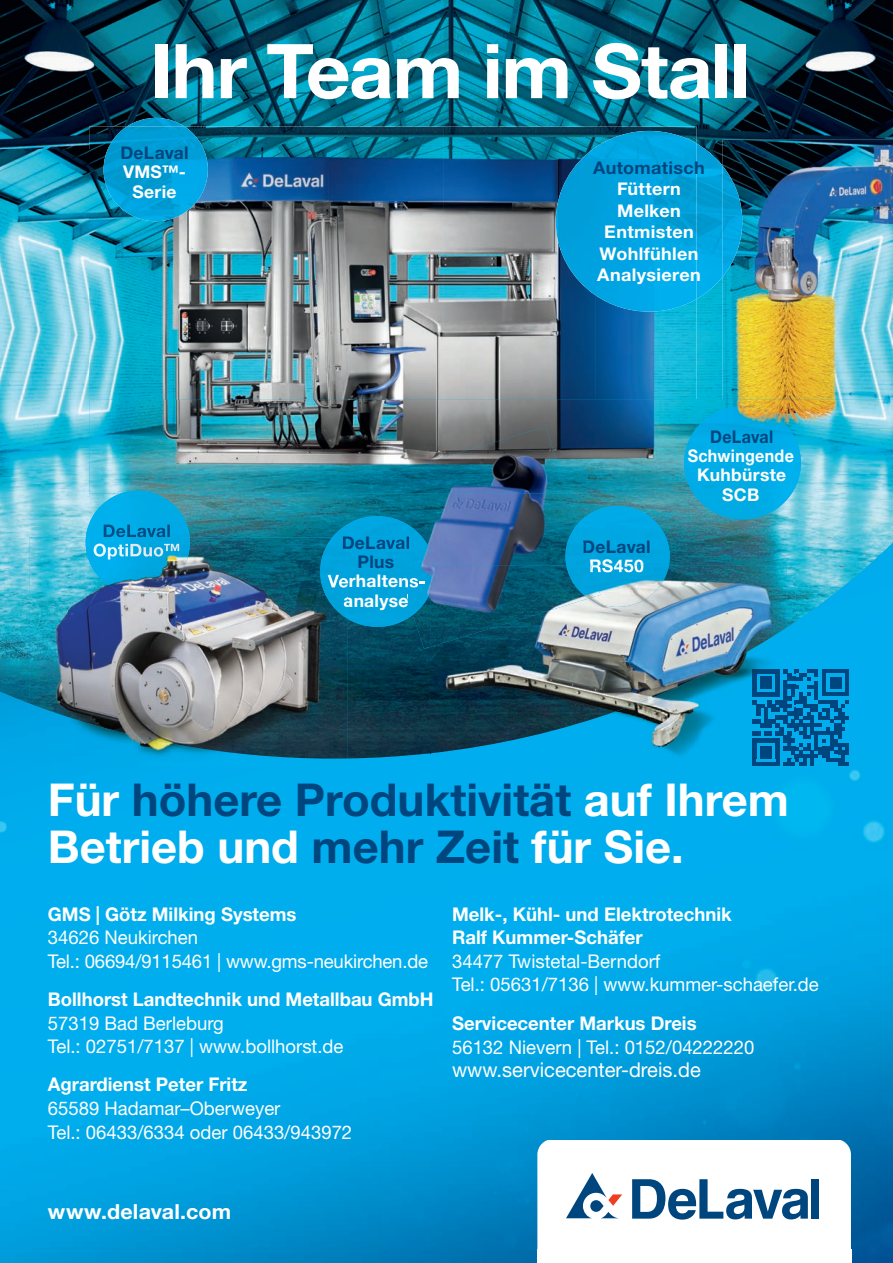
<style>
.page{position:relative;width:893px;height:1263px;background:#fff}
.page>*{position:absolute;margin:0;border:0;box-sizing:border-box;transform-origin:0 0}
.t1{font:700 75.6px "Helvetica Neue LT Std";letter-spacing:-.015em;color:#fff}
.t2{font:700 45.3px/47.2px "Helvetica Neue LT Std";color:#fff}
.t3{font:700 20.85px "Helvetica Neue LT Std";letter-spacing:.01em;color:#fff}
.t4{font:20.55px "Helvetica Neue LT Std";color:#fff}
.t5{font:18.9px/23.5px "Helvetica Neue LT Std";color:#fff}
.t6{font:700 18.9px/23.5px "Helvetica Neue LT Std";color:#fff}
.t7{font:700 17.4px/21.5px "Helvetica Neue LT Std";letter-spacing:.02em;color:#fff;text-align:center}
.t8{font:700 17.4px/19.2px "Helvetica Neue LT Std";letter-spacing:.015em;color:#00467e;text-align:center}
.t9{font:700 17.4px/19.2px "Helvetica Neue LT Std";letter-spacing:.02em;color:#fff;text-align:center;scale:.92 1}
.t10{font:700 17.4px "Helvetica Neue LT Std";letter-spacing:.015em;color:#00467e;scale:.92 1}
.s1{color:#00467e}
</style>
<div class="page">
<img style="left:0;top:749px;width:893px;height:514px">
<img style="left:0;top:703px;width:30px;height:46px">
<div style="left:796px;top:605px;width:97px;height:144px;background:#00adee"></div>
<img style="left:0;top:0;width:893px;height:149px">
<img style="left:0;top:149px;width:89px;height:251px">
<img style="left:696px;top:299px;width:26px;height:101px">
<img style="left:0;top:400px;width:89px;height:153px">
<img style="left:683px;top:400px;width:52px;height:166px">
<img style="left:788px;top:429px;width:105px;height:176px">
<img style="left:190px;top:494px;width:183px;height:43px">
<img style="left:577px;top:494px;width:106px;height:59px">
<img style="left:735px;top:519px;width:53px;height:47px">
<img style="left:0;top:553px;width:30px;height:150px">
<img style="left:670px;top:553px;width:13px;height:13px">
<img style="left:347px;top:627px;width:84px;height:131px">
<img style="left:796px;top:604px;width:24px;height:17px">
<svg style="left:537px;top:1140px;width:314px;height:109px"></svg>
<div style="left:537px;top:1249px;width:314px;height:14px;background:#fff"></div>
<img style="left:89px;top:127px;width:506px;height:273px">
<img style="left:595px;top:127px;width:101px;height:4px">
<img style="left:595px;top:312px;width:101px;height:88px">
<img style="left:89px;top:400px;width:607px;height:94px">
<img style="left:127px;top:118px;width:58px;height:9px">
<img style="left:104px;top:127px;width:104px;height:94px">
<img style="left:696px;top:143px;width:26px;height:156px">
<img style="left:556px;top:131px;width:140px;height:181px">
<img style="left:693px;top:410px;width:108px;height:109px">
<img style="left:684px;top:428px;width:12px;height:66px">
<img style="left:577px;top:506px;width:93px;height:60px">
<img style="left:590px;top:540px;width:61px;height:13px">
<img style="left:590px;top:559px;width:53px;height:7px">
<img style="left:786px;top:628px;width:10px;height:41px">
<img style="left:786px;top:566px;width:10px;height:62px">
<div style="left:431px;top:753px;width:321px;height:5px;background:#00adee"></div>
<img style="left:431px;top:566px;width:355px;height:187px">
<svg style="left:752px;top:669px;width:97px;height:97px;background:#0070ac"></svg>
<img style="left:589px;top:566px;width:80px;height:41px">
<img style="left:600px;top:566px;width:43px;height:6px">
<img style="left:332px;top:516px;width:81px;height:111px">
<img style="left:343px;top:536px;width:30px;height:13px">
<img style="left:359px;top:556px;width:22px;height:12px">
<img style="left:347px;top:575px;width:34px;height:13px">
<img style="left:347px;top:594px;width:34px;height:16px">
<img style="left:373px;top:494px;width:204px;height:72px">
<img style="left:369px;top:426px;width:198px;height:68px">
<img style="left:413px;top:615px;width:18px;height:34px">
<img style="left:565px;top:524px;width:25px;height:42px">
<svg style="left:583px;top:543px;width:4px;height:10px"></svg>
<img style="left:431px;top:566px;width:158px;height:81px">
<img style="left:566px;top:566px;width:34px;height:32px">
<svg style="left:590px;top:564px;width:3px;height:8px"></svg>
<img style="left:381px;top:516px;width:53px;height:99px">
<img style="left:431px;top:566px;width:3px;height:25px">
<img style="left:387px;top:536px;width:23px;height:13px">
<img style="left:400px;top:575px;width:18px;height:13px">
<svg style="left:420px;top:581px;width:5px;height:3px"></svg>
<svg style="left:406px;top:594px;width:2px;height:6px"></svg>
<img style="left:86px;top:494px;width:104px;height:43px">
<img style="left:120px;top:491px;width:35px;height:3px">
<img style="left:104px;top:525px;width:67px;height:12px">
<img style="left:722px;top:140px;width:171px;height:289px">
<img style="left:722px;top:165px;width:20px;height:112px">
<img style="left:722px;top:406px;width:67px;height:23px">
<div style="left:30px;top:758px;width:317px;height:9px;background:#00aced"></div>
<img style="left:30px;top:537px;width:317px;height:221px">
<img style="left:320px;top:537px;width:27px;height:81px">
<svg style="left:343px;top:537px;width:4px;height:12px"></svg>
<img style="left:328px;top:575px;width:19px;height:13px">
<img style="left:344px;top:594px;width:3px;height:16px">
<img style="left:94px;top:544px;width:85px;height:15px">
<h1 class="t1" style="left:150px;top:24px;width:602px">Ihr Team im Stall</h1>
<p class="t8" style="left:120px;top:143px;width:70px">DeLaval</p>
<p class="t7" style="left:123px;top:162px;width:64px;line-height:19.2px">VMS™-<br>Serie</p>
<p class="t8" style="left:593px;top:158px;width:113px">Automatisch</p>
<p class="t7" style="left:597px;top:178px;width:105px">Füttern<br>Melken<br>Entmisten<br>Wohlfühlen<br>Analysieren</p>
<p class="t8" style="left:342px;top:533px;width:70px">DeLaval<br>Plus</p>
<p class="t7" style="left:328px;top:571px;width:100px;line-height:19.2px">Verhaltens&shy;analyse</p>
<p class="t8" style="left:582px;top:537px;width:70px">DeLaval</p>
<p class="t7" style="left:589px;top:555px;width:56px">RS450</p>
<p class="t10" style="left:710px;top:426px;width:70px">DeLaval</p>
<p class="t9" style="left:688px;top:446px;width:117px">Schwingende<br>Kuhbürste<br>SCB</p>
<h2 class="t2" style="left:48px;top:775px;width:742px">Für <span class="s1">höhere Produktivität</span> auf Ihrem<br>Betrieb und <span class="s1">mehr Zeit</span> für Sie.</h2>
<p class="t6" style="left:48px;top:902px;width:250px">GMS | Götz Milking Systems</p>
<p class="t5" style="left:48px;top:925px;width:382px">34626 Neukirchen<br>Tel.: 06694/9115461 | www.gms-neukirchen.de</p>
<p class="t6" style="left:48px;top:987px;width:387px">Bollhorst Landtechnik und Metallbau GmbH</p>
<p class="t5" style="left:48px;top:1011px;width:297px">57319 Bad Berleburg<br>Tel.: 02751/7137 | www.bollhorst.de</p>
<p class="t6" style="left:48px;top:1072px;width:201px">Agrardienst Peter Fritz</p>
<p class="t5" style="left:48px;top:1096px;width:306px">65589 Hadamar–Oberweyer<br>Tel.: 06433/6334 oder 06433/943972</p>
<p class="t6" style="left:452px;top:902px;width:281px">Melk-, Kühl- und Elektrotechnik<br>Ralf Kummer-Schäfer</p>
<p class="t5" style="left:452px;top:949px;width:368px">34477 Twistetal-Berndorf<br>Tel.: 05631/7136 | www.kummer-schaefer.de</p>
<p class="t6" style="left:452px;top:1011px;width:246px">Servicecenter Markus Dreis</p>
<p class="t5" style="left:452px;top:1035px;width:304px">56132 Nievern | Tel.: 0152/04222220</p>
<p class="t4" style="left:452px;top:1058px;width:250px">www.servicecenter-dreis.de</p>
<p class="t3" style="left:48px;top:1199px;width:185px">www.delaval.com</p>
</div>
